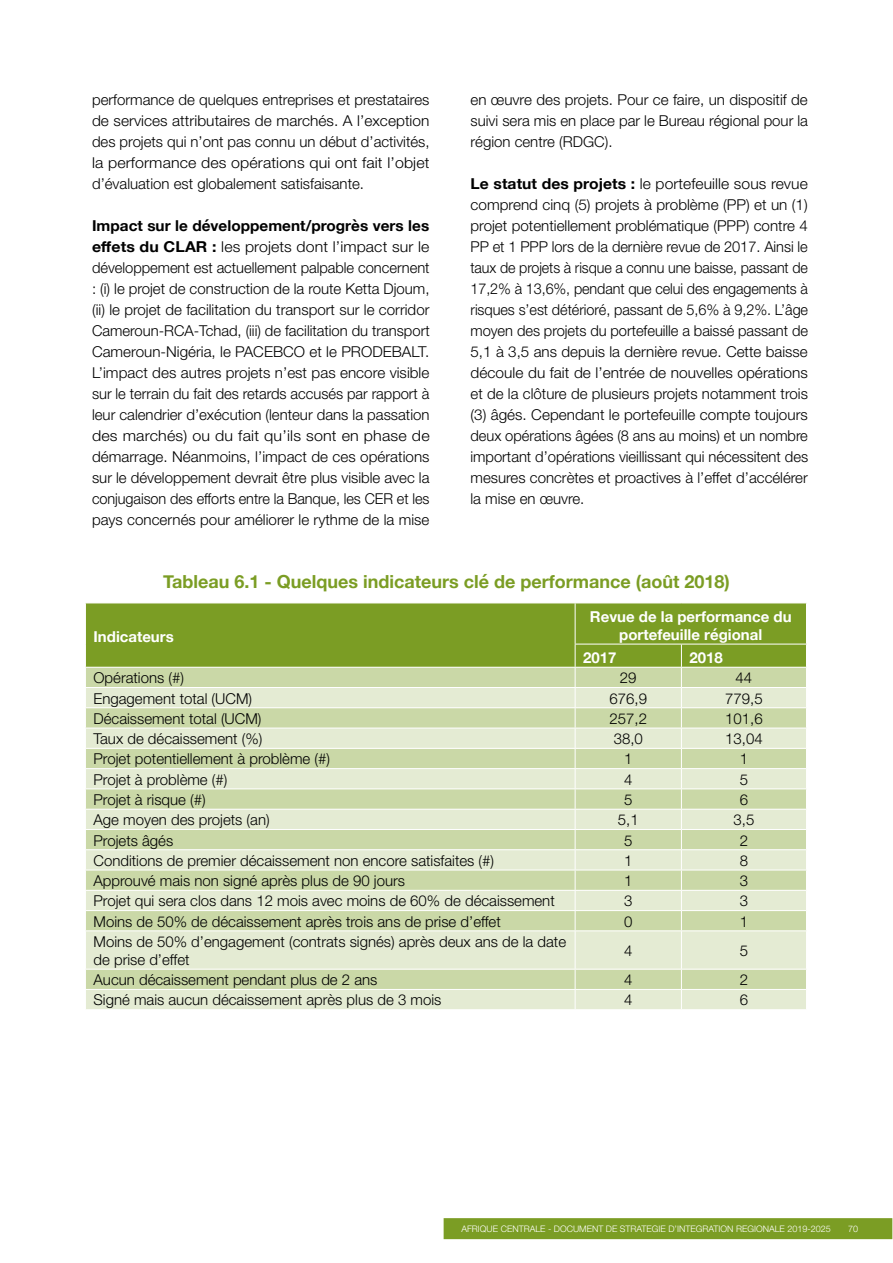
<style>
.page{position:relative;width:893px;height:1263px;background:#fff}
.page>*{position:absolute;margin:0;border:0;box-sizing:border-box;transform-origin:0 0}
.t1{font:700 18px "Helvetica Neue";color:#7b9d24}
.t2{font:300 15px/21px "Helvetica Neue LT";color:#000;text-align:justify}
.t3{font:300 15px/21px "Helvetica Neue LT";color:#000;text-align:justify;scale:1.04 1}
.t4{font:300 15px/21px "Helvetica Neue LT";color:#000;text-align:justify;scale:1.06 1}
.t5{font:700 15px/18px "Helvetica Neue";color:#fff;text-align:center}
.t6{font:700 15px "Helvetica Neue";color:#000}
.t7{font:300 9px "Helvetica Neue LT";color:#fff}
.s1{font-family:"Helvetica Neue";font-weight:700}
</style>
<div class="page">
<div style="left:86px;top:604px;width:720px;height:63px;background:#7b9d24"></div>
<div style="left:86px;top:668px;width:720px;height:19px;background:#cad8a7"></div>
<svg style="left:86px;top:688px;width:720px;height:321px;fill:#e4ebd3"></svg>
<hr style="left:575px;top:603px;width:1px;height:41px;background:#fff">
<hr style="left:575px;top:644px;width:106px;height:1px;background:#fff">
<hr style="left:681px;top:644px;width:126px;height:1px;background:#fff">
<hr style="left:85px;top:707px;width:490px;height:1px;background:#fff">
<hr style="left:575px;top:707px;width:106px;height:1px;background:#fff">
<hr style="left:681px;top:707px;width:126px;height:1px;background:#fff">
<hr style="left:85px;top:728px;width:490px;height:1px;background:#fff">
<hr style="left:575px;top:728px;width:106px;height:1px;background:#fff">
<hr style="left:681px;top:728px;width:126px;height:1px;background:#fff">
<hr style="left:85px;top:748px;width:490px;height:1px;background:#fff">
<hr style="left:575px;top:748px;width:106px;height:1px;background:#fff">
<hr style="left:681px;top:748px;width:126px;height:1px;background:#fff">
<hr style="left:85px;top:768px;width:490px;height:1px;background:#fff">
<hr style="left:575px;top:768px;width:106px;height:1px;background:#fff">
<hr style="left:681px;top:768px;width:126px;height:1px;background:#fff">
<hr style="left:85px;top:788px;width:490px;height:1px;background:#fff">
<hr style="left:575px;top:788px;width:106px;height:1px;background:#fff">
<hr style="left:681px;top:788px;width:126px;height:1px;background:#fff">
<hr style="left:85px;top:809px;width:490px;height:1px;background:#fff">
<hr style="left:575px;top:809px;width:106px;height:1px;background:#fff">
<hr style="left:681px;top:809px;width:126px;height:1px;background:#fff">
<hr style="left:85px;top:829px;width:490px;height:1px;background:#fff">
<hr style="left:575px;top:829px;width:106px;height:1px;background:#fff">
<hr style="left:681px;top:829px;width:126px;height:1px;background:#fff">
<hr style="left:85px;top:849px;width:490px;height:1px;background:#fff">
<hr style="left:575px;top:849px;width:106px;height:1px;background:#fff">
<hr style="left:681px;top:849px;width:126px;height:1px;background:#fff">
<hr style="left:85px;top:870px;width:490px;height:1px;background:#fff">
<hr style="left:575px;top:870px;width:106px;height:1px;background:#fff">
<hr style="left:681px;top:870px;width:126px;height:1px;background:#fff">
<hr style="left:85px;top:890px;width:490px;height:1px;background:#fff">
<hr style="left:575px;top:890px;width:106px;height:1px;background:#fff">
<hr style="left:681px;top:890px;width:126px;height:1px;background:#fff">
<hr style="left:85px;top:910px;width:490px;height:1px;background:#fff">
<hr style="left:575px;top:910px;width:106px;height:1px;background:#fff">
<svg style="left:575px;top:644px;width:1px;height:286px"></svg>
<hr style="left:681px;top:910px;width:126px;height:1px;background:#fff">
<svg style="left:681px;top:644px;width:1px;height:286px"></svg>
<hr style="left:85px;top:930px;width:490px;height:1px;background:#fff">
<hr style="left:575px;top:930px;width:106px;height:1px;background:#fff">
<hr style="left:575px;top:931px;width:1px;height:38px;background:#fff">
<hr style="left:681px;top:930px;width:126px;height:1px;background:#fff">
<hr style="left:681px;top:931px;width:1px;height:38px;background:#fff">
<hr style="left:85px;top:969px;width:490px;height:1px;background:#fff">
<hr style="left:575px;top:969px;width:106px;height:1px;background:#fff">
<hr style="left:681px;top:969px;width:126px;height:1px;background:#fff">
<hr style="left:85px;top:989px;width:490px;height:1px;background:#fff">
<hr style="left:575px;top:989px;width:106px;height:1px;background:#fff">
<svg style="left:575px;top:969px;width:1px;height:40px"></svg>
<hr style="left:681px;top:989px;width:126px;height:1px;background:#fff">
<svg style="left:681px;top:969px;width:1px;height:40px"></svg>
<div style="left:444px;top:1219px;width:448px;height:19px;background:#7b9d24"></div>
<div style="left:444px;top:1218px;width:448px;height:21px;border:2px solid #7b9d24"></div>
<p class="t2" style="left:92px;top:89px;width:339px">performance de quelques entreprises et prestataires de services attributaires de marchés. A l’exception des projets qui n’ont pas connu un début d’activités, la performance des opérations qui ont fait l’objet d’évaluation est globalement satisfaisante.</p>
<p class="t6" style="left:92px;top:214px;width:339px">Impact sur le développement/progrès vers les</p>
<p class="t4" style="left:92px;top:236px;width:320px"><span class="s1">effets du CLAR :</span> les projets dont l’impact sur le développement est actuellement palpable concernent : (i) le projet de construction de la route Ketta Djoum, (ii) le projet de facilitation du transport sur le corridor Cameroun-RCA-Tchad, (iii) de facilitation du transport Cameroun-Nigéria, le PACEBCO et le PRODEBALT.<br>L’impact des autres projets n’est pas encore visible sur le terrain du fait des retards accusés par rapport à leur calendrier d’exécution (lenteur dans la passation des marchés) ou du fait qu’ils sont en phase de démarrage. Néanmoins, l’impact de ces opérations sur le développement devrait être plus visible avec la conjugaison des efforts entre la Banque, les CER et les pays concernés pour améliorer le rythme de la mise</p>
<p class="t2" style="left:470px;top:89px;width:339px">en œuvre des projets. Pour ce faire, un dispositif de suivi sera mis en place par le Bureau régional pour la région centre (RDGC).</p>
<p class="t3" style="left:470px;top:173px;width:326px"><span class="s1">Le statut des projets :</span> le portefeuille sous revue comprend cinq (5) projets à problème (PP) et un (1) projet potentiellement problématique (PPP) contre 4<br>PP et 1 PPP lors de la dernière revue de 2017. Ainsi le taux de projets à risque a connu une baisse, passant de 17,2% à 13,6%, pendant que celui des engagements à risques s’est détérioré, passant de 5,6% à 9,2%. L’âge moyen des projets du portefeuille a baissé passant de 5,1 à 3,5 ans depuis la dernière revue. Cette baisse découle du fait de l’entrée de nouvelles opérations et de la clôture de plusieurs projets notamment trois (3) âgés. Cependant le portefeuille compte toujours deux opérations âgées (8 ans au moins) et un nombre important d’opérations vieillissant qui nécessitent des mesures concrètes et proactives à l’effet d’accélérer la mise en œuvre.</p>
<p class="t1" style="left:163px;top:567px;width:568px">Tableau 6.1 - Quelques indicateurs clé de performance (août 2018)</p>
<p class="t5" style="left:94px;top:628px;width:82px">Indicateurs</p>
<p class="t5" style="left:590px;top:608px;width:203px">Revue de la performance du portefeuille régional</p>
<p class="t5" style="left:583px;top:649px;width:35px">2017</p>
<p class="t5" style="left:689px;top:649px;width:35px">2018</p>
<p class="t2" style="left:94px;top:667px;width:92px">Opérations (#)</p>
<p class="t2" style="left:620px;top:667px;width:18px">29</p>
<p class="t2" style="left:736px;top:667px;width:18px">44</p>
<p class="t2" style="left:94px;top:687px;width:160px">Engagement total (UCM)</p>
<p class="t2" style="left:609px;top:687px;width:39px">676,9</p>
<p class="t2" style="left:725px;top:687px;width:39px">779,5</p>
<p class="t2" style="left:94px;top:708px;width:170px">Décaissement total (UCM)</p>
<p class="t2" style="left:609px;top:708px;width:39px">257,2</p>
<p class="t2" style="left:725px;top:708px;width:39px">101,6</p>
<p class="t2" style="left:94px;top:728px;width:170px">Taux de décaissement (%)</p>
<p class="t2" style="left:614px;top:728px;width:31px">38,0</p>
<p class="t2" style="left:725px;top:728px;width:39px">13,04</p>
<p class="t2" style="left:94px;top:748px;width:238px">Projet potentiellement à problème (#)</p>
<p class="t2" style="left:624px;top:748px;width:10px">1</p>
<p class="t2" style="left:740px;top:748px;width:10px">1</p>
<p class="t2" style="left:94px;top:768px;width:135px">Projet à problème (#)</p>
<p class="t2" style="left:624px;top:768px;width:10px">4</p>
<p class="t2" style="left:740px;top:768px;width:10px">5</p>
<p class="t2" style="left:94px;top:789px;width:114px">Projet à risque (#)</p>
<p class="t2" style="left:624px;top:789px;width:10px">5</p>
<p class="t2" style="left:740px;top:789px;width:10px">6</p>
<p class="t2" style="left:94px;top:809px;width:178px">Age moyen des projets (an)</p>
<p class="t2" style="left:618px;top:809px;width:22px">5,1</p>
<p class="t2" style="left:733px;top:809px;width:22px">3,5</p>
<p class="t2" style="left:94px;top:829px;width:81px">Projets âgés</p>
<p class="t2" style="left:624px;top:829px;width:10px">5</p>
<p class="t2" style="left:740px;top:829px;width:10px">2</p>
<p class="t2" style="left:94px;top:850px;width:402px">Conditions de premier décaissement non encore satisfaites (#)</p>
<p class="t2" style="left:624px;top:850px;width:10px">1</p>
<p class="t2" style="left:740px;top:850px;width:10px">8</p>
<p class="t2" style="left:94px;top:870px;width:313px">Approuvé mais non signé après plus de 90 jours</p>
<p class="t2" style="left:624px;top:870px;width:10px">1</p>
<p class="t2" style="left:740px;top:870px;width:10px">3</p>
<p class="t2" style="left:94px;top:890px;width:463px">Projet qui sera clos dans 12 mois avec moins de 60% de décaissement</p>
<p class="t2" style="left:624px;top:890px;width:10px">3</p>
<p class="t2" style="left:740px;top:890px;width:10px">3</p>
<p class="t2" style="left:94px;top:910px;width:409px">Moins de 50% de décaissement après trois ans de prise d’effet</p>
<p class="t2" style="left:624px;top:910px;width:10px">0</p>
<p class="t2" style="left:740px;top:910px;width:10px">1</p>
<p class="t2" style="left:94px;top:932px;width:474px;line-height:18px">Moins de 50% d’engagement (contrats signés) après deux ans de la date de prise d’effet</p>
<p class="t2" style="left:624px;top:940px;width:10px">4</p>
<p class="t2" style="left:740px;top:940px;width:10px">5</p>
<p class="t2" style="left:94px;top:969px;width:285px">Aucun décaissement pendant plus de 2 ans</p>
<p class="t2" style="left:624px;top:969px;width:10px">4</p>
<p class="t2" style="left:740px;top:969px;width:10px">2</p>
<p class="t2" style="left:94px;top:989px;width:349px">Signé mais aucun décaissement après plus de 3 mois</p>
<p class="t2" style="left:624px;top:989px;width:10px">4</p>
<p class="t2" style="left:740px;top:989px;width:10px">6</p>
<p class="t7" style="left:461px;top:1223px;width:371px">AFRIQUE CENTRALE - DOCUMENT DE STRATEGIE D’INTEGRATION REGIONALE 2019-2025</p>
<p class="t7" style="left:848px;top:1223px;width:12px">70</p>
</div>
